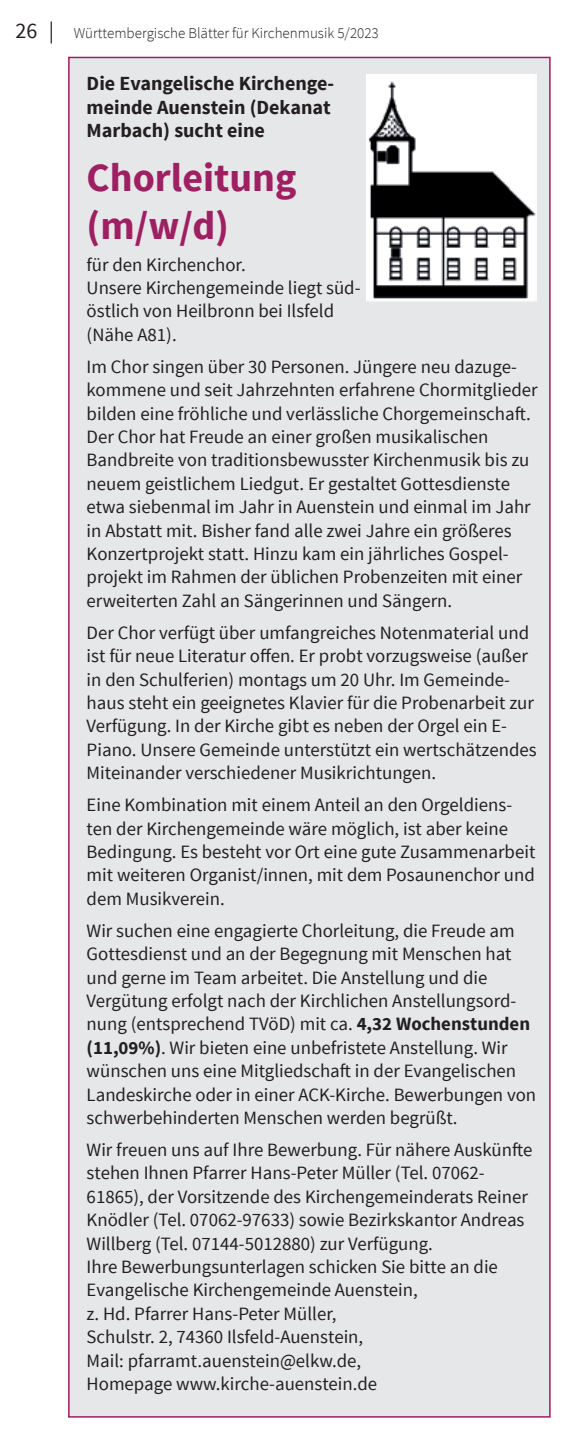
<style>
.page{position:relative;width:562px;height:1446px;background:#fff}
.page>*{position:absolute;margin:0;border:0;box-sizing:border-box;transform-origin:0 0}
.t1{font:700 40px/48px "Source Sans Pro";color:#9e1f62}
.t2{font:700 20px/23.4px "Source Sans Pro";color:#231f20}
.t3{font:18.8px/23.4px "Source Sans Pro";color:#231f20}
.t4{font:300 15px "Source Sans Pro";color:#231f20}
.s1{font-weight:400;font-size:22px}
.s2{font-weight:700}
</style>
<div class="page">
<div style="left:68px;top:57px;width:482px;height:1360px;background:#e6e7e9"></div>
<img style="left:366px;top:74px;width:170px;height:228px">
<p class="t4" style="left:15px;top:24px;width:364px"><span class="s1">26 |</span> Württembergische Blätter für Kirchenmusik 5/2023</p>
<p class="t2" style="left:87px;top:73px;width:249px">Die Evangelische Kirchenge&shy;meinde Auenstein (Dekanat<br>Marbach) sucht eine</p>
<h1 class="t1" style="left:87px;top:155px;width:211px">Chorleitung (m/w/d)</h1>
<p class="t3" style="left:87px;top:253px;width:275px">für den Kirchenchor.<br>Unsere Kirchengemeinde liegt süd&shy;östlich von Heilbronn bei Ilsfeld (Nähe A81).</p>
<p class="t3" style="left:87px;top:355px;width:452px">Im Chor singen über 30 Personen. Jüngere neu dazuge&shy;kommene und seit Jahrzehnten erfahrene Chormitglieder bilden eine fröhliche und verlässliche Chorgemeinschaft.<br>Der Chor hat Freude an einer großen musikalischen Bandbreite von traditionsbewusster Kirchenmusik bis zu neuem geistlichem Liedgut. Er gestaltet Gottesdienste etwa siebenmal im Jahr in Auenstein und einmal im Jahr in Abstatt mit. Bisher fand alle zwei Jahre ein größeres Konzertprojekt statt. Hinzu kam ein jährliches Gospel&shy;projekt im Rahmen der üblichen Probenzeiten mit einer erweiterten Zahl an Sängerinnen und Sängern.</p>
<p class="t3" style="left:87px;top:621px;width:451px">Der Chor verfügt über umfangreiches Notenmaterial und ist für neue Literatur offen. Er probt vorzugsweise (außer in den Schulferien) montags um 20 Uhr. Im Gemeinde&shy;haus steht ein geeignetes Klavier für die Probenarbeit zur Verfügung. In der Kirche gibt es neben der Orgel ein E-Piano. Unsere Gemeinde unterstützt ein wertschätzendes Miteinander verschiedener Musikrichtungen.</p>
<p class="t3" style="left:87px;top:793px;width:450px">Eine Kombination mit einem Anteil an den Orgeldiens&shy;ten der Kirchengemeinde wäre möglich, ist aber keine Bedingung. Es besteht vor Ort eine gute Zusammenarbeit mit weiteren Organist/innen, mit dem Posaunenchor und dem Musikverein.</p>
<p class="t3" style="left:87px;top:919px;width:451px">Wir suchen eine engagierte Chorleitung, die Freude am Gottesdienst und an der Begegnung mit Menschen hat und gerne im Team arbeitet. Die Anstellung und die Vergütung erfolgt nach der Kirchlichen Anstellungsord&shy;nung (entsprechend TVöD) mit ca. <span class="s2">4,32 Wochenstunden (11,09%)</span>. Wir bieten eine unbefristete Anstellung. Wir wünschen uns eine Mitgliedschaft in der Evangelischen Landeskirche oder in einer ACK-Kirche. Bewerbungen von schwerbehinderten Menschen werden begrüßt.</p>
<p class="t3" style="left:87px;top:1138px;width:447px">Wir freuen uns auf Ihre Bewerbung. Für nähere Auskünfte stehen Ihnen Pfarrer Hans-Peter Müller (Tel. 07062- 61865), der Vorsitzende des Kirchengemeinderats Reiner Knödler (Tel. 07062-97633) sowie Bezirkskantor Andreas Willberg (Tel. 07144-5012880) zur Verfügung.<br>Ihre Bewerbungsunterlagen schicken Sie bitte an die Evangelische Kirchengemeinde Auenstein,<br>z. Hd. Pfarrer Hans-Peter Müller,<br>Schulstr. 2, 74360 Ilsfeld-Auenstein,<br>Mail: pfarramt.auenstein@elkw.de,<br>Homepage www.kirche-auenstein.de</p>
</div>
